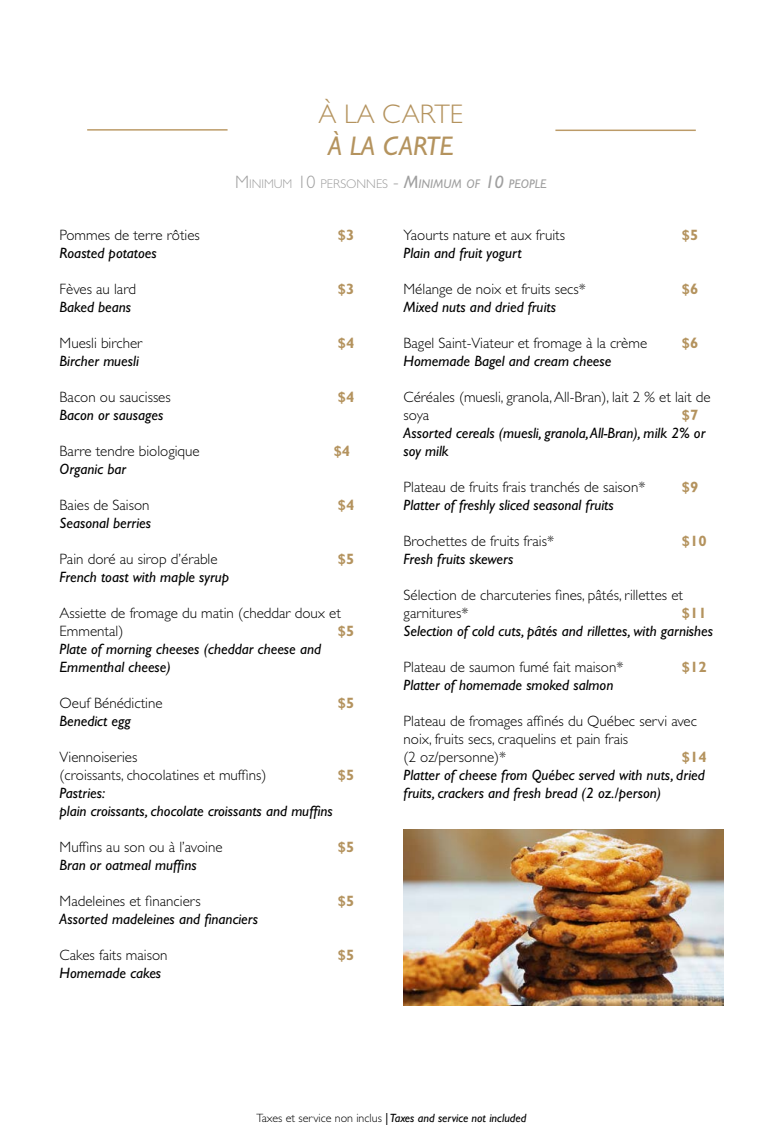
<style>
.page{position:relative;width:783px;height:1134px;background:#fff}
.page>*{position:absolute;margin:0;border:0;box-sizing:border-box;transform-origin:0 0}
.t1{font:300 27px "Gill Sans Std";color:#b4935e}
.t2{font:italic 27px "Gill Sans Std";color:#b4935e}
.t3{font:300 15px/18px "Gill Sans Std";color:#000}
.t4{font:italic 15px/18px "Gill Sans Std";color:#000}
.t5{font:700 15px "Gill Sans Std";color:#b4935e}
.t6{font:300 12.6px "Gill Sans Std";color:#9f9f9f}
.t7{font:italic 12px "Gill Sans Std";color:#000}
.s1{font-size:18px}
.s2{font-weight:400;font-style:italic;font-size:18px}
.s3{font-weight:400;font-style:italic}
.s4{font-weight:300;font-style:normal}
</style>
<div class="page">
<hr style="left:555px;top:130px;width:141px;height:1px;background:#bc9b68">
<hr style="left:87px;top:129px;width:141px;height:2px;background:#bc9b68">
<img style="left:404px;top:829px;width:319px;height:176px">
<h1 class="t1" style="left:319px;top:99px;width:146px">À LA CARTE</h1>
<h1 class="t2" style="left:328px;top:131px;width:126px">À LA CARTE</h1>
<p class="t6" style="left:235px;top:176px;width:313px"><span class="s1">M</span> INIMUM <span class="s1">10</span> PERSONNES <span class="s1">-</span> <span class="s2">M</span><span class="s3">INIMUM OF</span> <span class="s2">10</span> <span class="s3">PEOPLE</span></p>
<p class="t3" style="left:60px;top:226px;width:142px">Pommes de terre rôties</p>
<p class="t5" style="left:338px;top:226px;width:18px">$3</p>
<p class="t4" style="left:60px;top:244px;width:99px">Roasted potatoes</p>
<p class="t3" style="left:60px;top:280px;width:78px">Fèves au lard</p>
<p class="t5" style="left:338px;top:280px;width:18px">$3</p>
<p class="t4" style="left:60px;top:298px;width:73px">Baked beans</p>
<p class="t3" style="left:60px;top:334px;width:84px">Muesli bircher</p>
<p class="t5" style="left:338px;top:334px;width:18px">$4</p>
<p class="t4" style="left:60px;top:352px;width:81px">Bircher muesli</p>
<p class="t3" style="left:60px;top:388px;width:113px">Bacon ou saucisses</p>
<p class="t5" style="left:338px;top:388px;width:18px">$4</p>
<p class="t4" style="left:60px;top:406px;width:105px">Bacon or sausages</p>
<p class="t3" style="left:60px;top:442px;width:142px">Barre tendre biologique</p>
<p class="t5" style="left:334px;top:442px;width:18px">$4</p>
<p class="t4" style="left:60px;top:460px;width:68px">Organic bar</p>
<p class="t3" style="left:60px;top:496px;width:91px">Baies de Saison</p>
<p class="t5" style="left:338px;top:496px;width:18px">$4</p>
<p class="t4" style="left:60px;top:514px;width:93px">Seasonal berries</p>
<p class="t3" style="left:60px;top:550px;width:159px">Pain doré au sirop d’érable</p>
<p class="t5" style="left:338px;top:550px;width:18px">$5</p>
<p class="t4" style="left:60px;top:568px;width:171px">French toast with maple syrup</p>
<p class="t3" style="left:60px;top:604px;width:283px">Assiette de fromage du matin (cheddar doux et<br>Emmental)</p>
<p class="t5" style="left:338px;top:622px;width:18px">$5</p>
<p class="t4" style="left:60px;top:640px;width:263px">Plate of morning cheeses (cheddar cheese and<br>Emmenthal cheese)</p>
<p class="t3" style="left:60px;top:694px;width:104px">Oeuf Bénédictine</p>
<p class="t5" style="left:338px;top:694px;width:18px">$5</p>
<p class="t4" style="left:60px;top:712px;width:73px">Benedict egg</p>
<p class="t3" style="left:60px;top:748px;width:208px">Viennoiseries<br>(croissants, chocolatines et muffins)</p>
<p class="t5" style="left:338px;top:766px;width:18px">$5</p>
<p class="t4" style="left:60px;top:784px;width:275px">Pastries:<br>plain croissants, chocolate croissants and muffins</p>
<p class="t3" style="left:60px;top:838px;width:164px">Muffins au son ou à l’avoine</p>
<p class="t5" style="left:338px;top:838px;width:18px">$5</p>
<p class="t4" style="left:60px;top:856px;width:139px">Bran or oatmeal muffins</p>
<p class="t3" style="left:60px;top:892px;width:143px">Madeleines et financiers</p>
<p class="t5" style="left:338px;top:892px;width:18px">$5</p>
<p class="t4" style="left:60px;top:910px;width:200px">Assorted madeleines and financiers</p>
<p class="t3" style="left:60px;top:946px;width:109px">Cakes faits maison</p>
<p class="t5" style="left:338px;top:946px;width:18px">$5</p>
<p class="t4" style="left:60px;top:964px;width:103px">Homemade cakes</p>
<p class="t3" style="left:404px;top:226px;width:163px">Yaourts nature et aux fruits</p>
<p class="t5" style="left:682px;top:226px;width:18px">$5</p>
<p class="t4" style="left:404px;top:244px;width:120px">Plain and fruit yogurt</p>
<p class="t3" style="left:404px;top:280px;width:184px">Mélange de noix et fruits secs*</p>
<p class="t5" style="left:682px;top:280px;width:18px">$6</p>
<p class="t4" style="left:404px;top:298px;width:154px">Mixed nuts and dried fruits</p>
<p class="t3" style="left:404px;top:334px;width:245px">Bagel Saint-Viateur et fromage à la crème</p>
<p class="t5" style="left:682px;top:334px;width:18px">$6</p>
<p class="t4" style="left:404px;top:352px;width:209px">Homemade Bagel and cream cheese</p>
<p class="t3" style="left:404px;top:388px;width:309px">Céréales (muesli, granola, All-Bran), lait 2 % et lait de soya</p>
<p class="t5" style="left:682px;top:406px;width:18px">$7</p>
<p class="t4" style="left:404px;top:424px;width:303px">Assorted cereals (muesli, granola, All-Bran), milk 2% or soy milk</p>
<p class="t3" style="left:404px;top:478px;width:243px">Plateau de fruits frais tranchés de saison*</p>
<p class="t5" style="left:682px;top:478px;width:18px">$9</p>
<p class="t4" style="left:404px;top:496px;width:212px">Platter of freshly sliced seasonal fruits</p>
<p class="t3" style="left:404px;top:532px;width:152px">Brochettes de fruits frais*</p>
<p class="t5" style="left:682px;top:532px;width:26px">$10</p>
<p class="t4" style="left:404px;top:550px;width:111px">Fresh fruits skewers</p>
<p class="t3" style="left:404px;top:586px;width:281px">Sélection de charcuteries fines, pâtés, rillettes et garnitures*</p>
<p class="t5" style="left:682px;top:604px;width:26px">$11</p>
<p class="t4" style="left:404px;top:622px;width:311px">Selection of cold cuts, pâtés and rillettes, with garnishes</p>
<p class="t3" style="left:404px;top:658px;width:221px">Plateau de saumon fumé fait maison*</p>
<p class="t5" style="left:682px;top:658px;width:26px">$12</p>
<p class="t4" style="left:404px;top:676px;width:211px">Platter of homemade smoked salmon</p>
<p class="t3" style="left:404px;top:712px;width:295px">Plateau de fromages affinés du Québec servi avec noix, fruits secs, craquelins et pain frais<br>(2 oz/personne)*</p>
<p class="t5" style="left:682px;top:748px;width:26px">$14</p>
<p class="t4" style="left:404px;top:766px;width:303px">Platter of cheese from Québec served with nuts, dried fruits, crackers and fresh bread (2 oz./person)</p>
<p class="t7" style="left:257px;top:1111px;width:271px"><span class="s4">Taxes et service non inclus</span> | Taxes and service not included</p>
</div>
